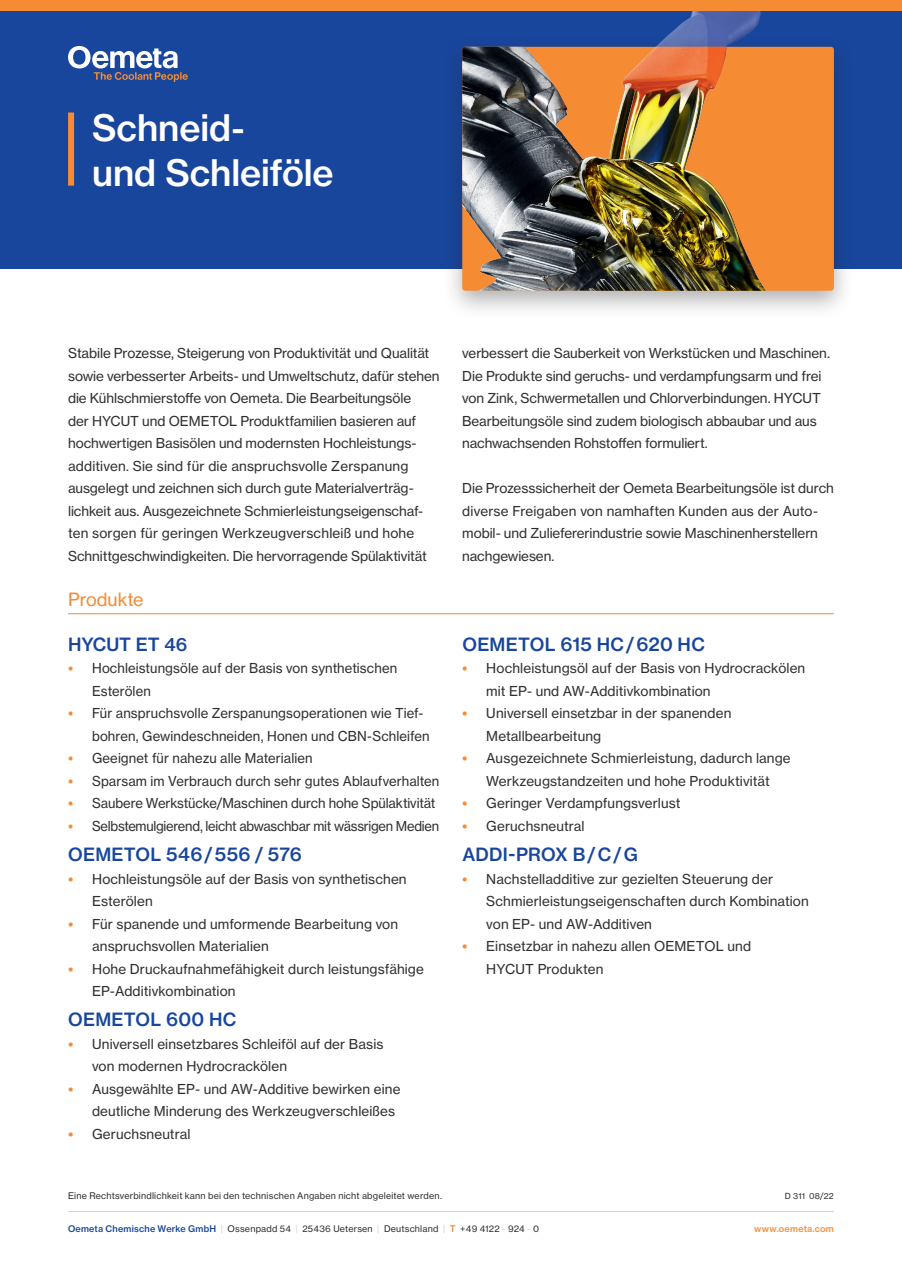
<style>
.page{position:relative;width:902px;height:1272px;background:#fff}
.page>*{position:absolute;margin:0;border:0;box-sizing:border-box;transform-origin:0 0}
.t2_-_border{font:36px/45px "N Haas Grotesk TX Pro 65 Md";color:#fff}
.h3___nospc_nospan_2{font:18px "N Haas Grotesk TX Pro 65 Md";letter-spacing:.01em;color:#18469d}
.h3_-_nospc_nospan{font:18px "N Haas Grotesk TX Pro 65 Md";letter-spacing:.005em;color:#18469d}
.sh1_-_line{font:18px "N Haas Grotesk TX Pro 55 Rg";letter-spacing:-.005em;color:#f58b32}
.t1{font:13.5px/22.5px "N Haas Grotesk TX Pro 55 Rg";color:#312f30}
.t2{font:13.5px "N Haas Grotesk TX Pro 55 Rg";letter-spacing:-.02em;color:#312f30;scale:.96 1}
.p_-_xs{font:9px "N Haas Grotesk TX Pro 55 Rg";letter-spacing:.025em;color:#312f30}
.t3{font:9px "N Haas Grotesk TX Pro 65 Md";letter-spacing:.025em;color:#f58b32}
.t4{font:8.25px "N Haas Grotesk TX Pro 55 Rg";letter-spacing:.025em;color:#312f30}
.s1{font-family:"N Haas Grotesk TX Pro 75 Bd";color:#f58b32}
.s2{font-family:"N Haas Grotesk TX Pro 65 Md";color:#18469d}
.s3{color:#d1d2d4}
.s4{font-family:"N Haas Grotesk TX Pro 65 Md";color:#f58b32}
</style>
<div class="page">
<div style="left:0;top:0;width:901px;height:268px;background:#18469d"></div>
<div style="left:68px;top:112px;width:6px;height:74px;background:#f58b32"></div>
<hr style="left:68px;top:613px;width:765px;height:1px;background:#f58b32">
<img style="left:668px;top:11px;width:208px;height:258px">
<div style="left:442px;top:35px;width:412px;height:285px;background:#231f20;opacity:.35"></div>
<img style="left:462px;top:47px;width:371px;height:244px">
<svg style="left:68px;top:46px;width:120px;height:36px"></svg>
<div style="left:0;top:0;width:901px;height:11px;background:#f58b32"></div>
<hr style="left:68px;top:1211px;width:765px;height:1px;background:#d1d2d4">
<p class="t2_-_border" style="left:92px;top:105px;width:243px">Schneid-<br>und Schleiföle</p>
<p class="t1" style="left:68px;top:342px;width:373px">Stabile Prozesse, Steigerung von Produktivität und Qualität sowie verbesserter Arbeits- und Umweltschutz, dafür stehen die Kühlschmierstoffe von Oemeta. Die Bearbeitungsöle<br>der HYCUT und OEMETOL Produktfamilien basieren auf hochwertigen Basisölen und modernsten Hochleistungs&shy;additiven. Sie sind für die anspruchsvolle Zerspanung ausgelegt und zeichnen sich durch gute Materialverträg&shy;lichkeit aus. Ausgezeichnete Schmierleistungseigenschaf&shy;ten sorgen für geringen Werkzeugverschleiß und hohe Schnittgeschwindigkeiten. Die hervorragende Spülaktivität</p>
<p class="t1" style="left:462px;top:342px;width:369px">verbessert die Sauberkeit von Werkstücken und Maschinen.<br>Die Produkte sind geruchs- und verdampfungsarm und frei von Zink, Schwermetallen und Chlorverbindungen. HYCUT Bearbeitungsöle sind zudem biologisch abbaubar und aus nachwachsenden Rohstoffen formuliert.</p>
<p class="t1" style="left:462px;top:477px;width:373px">Die Prozesssicherheit der Oemeta Bearbeitungsöle ist durch diverse Freigaben von namhaften Kunden aus der Auto&shy;mobil- und Zuliefererindustrie sowie Maschinenherstellern nachgewiesen.</p>
<p class="sh1_-_line" style="left:68px;top:588px;width:77px">Produkte</p>
<p class="h3_-_nospc_nospan" style="left:68px;top:633px;width:121px">HYCUT ET 46</p>
<p class="t1" style="left:92px;top:657px;width:306px;text-indent:-24px"><span class="s1">•</span> Hochleistungsöle auf der Basis von synthetischen<br>Esterölen</p>
<p class="t1" style="left:92px;top:702px;width:339px;text-indent:-24px"><span class="s1">•</span> Für anspruchsvolle Zerspanungsoperationen wie Tief&shy;bohren, Gewindeschneiden, Honen und CBN-Schleifen</p>
<p class="t1" style="left:68px;top:747px;width:246px"><span class="s1">•</span> Geeignet für nahezu alle Materialien</p>
<p class="t1" style="left:68px;top:769px;width:373px"><span class="s1">•</span> Sparsam im Verbrauch durch sehr gutes Ablaufverhalten</p>
<p class="t1" style="left:68px;top:792px;width:369px"><span class="s1">•</span> Saubere Werkstücke/Maschinen durch hohe Spülaktivität</p>
<p class="t2" style="left:68px;top:817px;width:388px"><span class="s1">•</span> Selbstemulgierend, leicht abwaschbar mit wässrigen Medien</p>
<p class="h3___nospc_nospan_2" style="left:68px;top:843px;width:235px">OEMETOL 546 / 556 / 576</p>
<p class="t1" style="left:92px;top:867px;width:316px;text-indent:-24px"><span class="s1">•</span> Hochleistungsöle auf der Basis von synthetischen<br>Esterölen</p>
<p class="t1" style="left:92px;top:912px;width:307px;text-indent:-24px"><span class="s1">•</span> Für spanende und umformende Bearbeitung von anspruchsvollen Materialien</p>
<p class="t1" style="left:92px;top:957px;width:333px;text-indent:-24px"><span class="s1">•</span> Hohe Druckaufnahmefähigkeit durch leistungsfähige<br>EP-Additivkombination</p>
<p class="h3___nospc_nospan_2" style="left:68px;top:1008px;width:170px">OEMETOL 600 HC</p>
<p class="t1" style="left:92px;top:1032px;width:293px;text-indent:-24px"><span class="s1">•</span> Universell einsetzbares Schleiföl auf der Basis von modernen Hydrocrackölen</p>
<p class="t1" style="left:92px;top:1077px;width:310px;text-indent:-24px"><span class="s1">•</span> Ausgewählte EP- und AW-Additive bewirken eine deutliche Minderung des Werkzeugverschleißes</p>
<p class="t1" style="left:68px;top:1122px;width:124px"><span class="s1">•</span> Geruchsneutral</p>
<p class="h3_-_nospc_nospan" style="left:462px;top:633px;width:244px">OEMETOL 615 HC / 620 HC</p>
<p class="t1" style="left:486px;top:657px;width:320px;text-indent:-24px"><span class="s1">•</span> Hochleistungsöl auf der Basis von Hydrocrackölen mit EP- und AW-Additivkombination</p>
<p class="t1" style="left:486px;top:702px;width:246px;text-indent:-24px"><span class="s1">•</span> Universell einsetzbar in der spanenden<br>Metallbearbeitung</p>
<p class="t1" style="left:462px;top:747px;width:330px;text-align:center"><span class="s1">•</span> Ausgezeichnete Schmierleistung, dadurch lange<br>Werkzeugstandzeiten und hohe Produktivität</p>
<p class="t1" style="left:462px;top:792px;width:220px"><span class="s1">•</span> Geringer Verdampfungsverlust</p>
<p class="t1" style="left:462px;top:814px;width:124px"><span class="s1">•</span> Geruchsneutral</p>
<p class="h3___nospc_nospan_2" style="left:462px;top:843px;width:177px">ADDI-PROX B / C / G</p>
<p class="t1" style="left:486px;top:867px;width:324px;text-indent:-24px"><span class="s1">•</span> Nachstelladditive zur gezielten Steuerung der<br>Schmierleistungseigenschaften durch Kombination von EP- und AW-Additiven</p>
<p class="t1" style="left:486px;top:934px;width:266px;text-indent:-24px"><span class="s1">•</span> Einsetzbar in nahezu allen OEMETOL und<br>HYCUT Produkten</p>
<p class="p_-_xs" style="left:68px;top:1190px;width:375px">Eine Rechtsverbindlichkeit kann bei den technischen Angaben nicht abgeleitet werden.</p>
<p class="t4" style="left:784px;top:1190px;width:50px">D 311 08/22</p>
<p class="p_-_xs" style="left:68px;top:1223px;width:472px"><span class="s2">Oemeta Chemische Werke GmbH</span> <span class="s3">|</span> Ossenpadd 54 <span class="s3">|</span> 25436 Uetersen <span class="s3">|</span> Deutschland <span class="s3">|</span> <span class="s4">T</span> +49 4122 <span class="s3">-</span> 924 <span class="s3">-</span> 0</p>
<p class="t3" style="left:754px;top:1223px;width:81px">www.oemeta.com</p>
</div>
